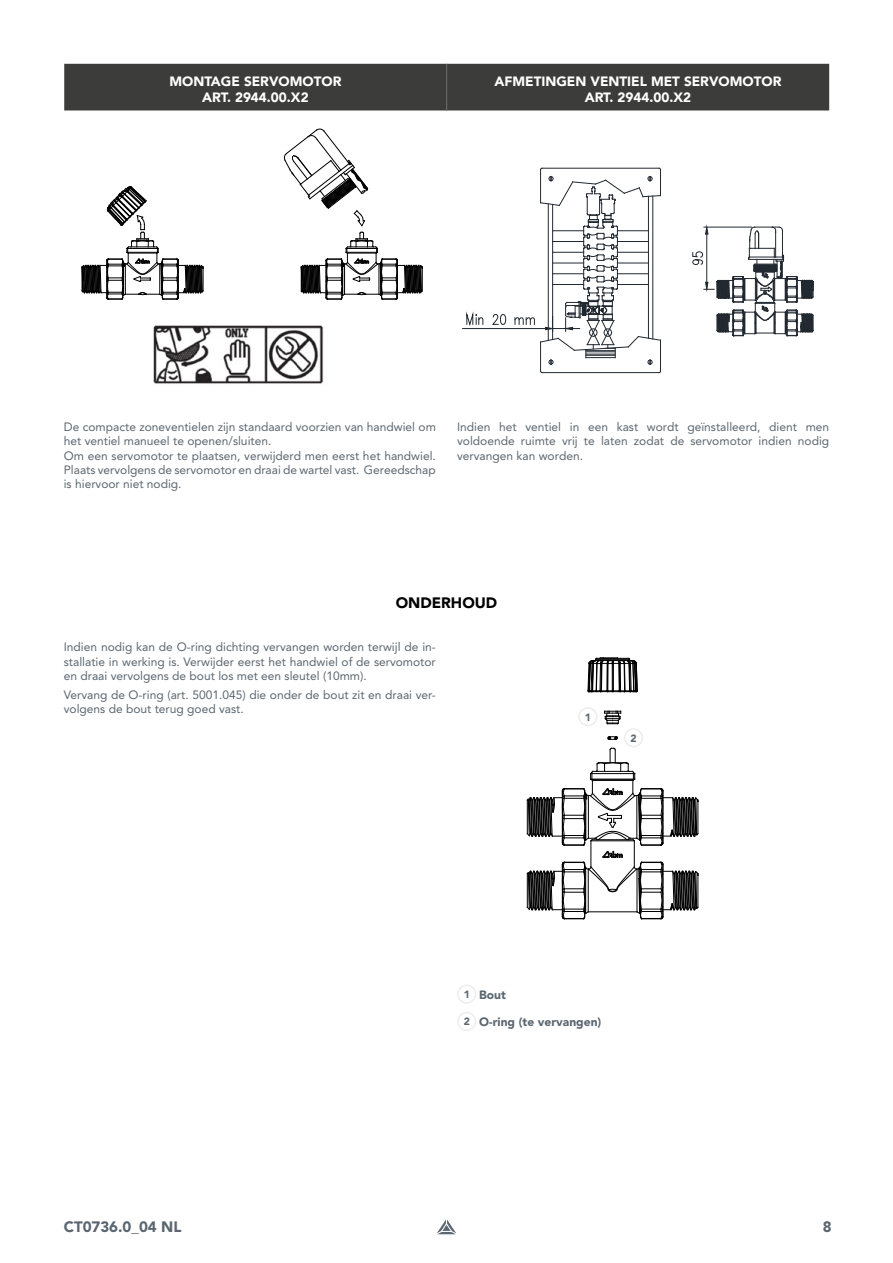
<style>
.page{position:relative;width:893px;height:1263px;background:#fff}
.page>*{position:absolute;margin:0;border:0;box-sizing:border-box;transform-origin:0 0}
.t1{font:900 15px "Avenir LT Pro";color:#5b6670}
.t2{font:900 15px "Avenir LT Pro";color:#000}
.t3{font:900 13.5px/16.2px "Avenir";color:#fff;text-align:center}
.t4{font:12px/14.4px "Avenir LT Pro";color:#5b6670}
.t5{font:900 12px "Avenir LT Pro";color:#5b6670}
.t6{font:900 10.5px "Avenir LT Pro";color:#5b6670}
</style>
<div class="page">
<svg style="left:437px;top:1219px;width:19px;height:15px"></svg>
<img style="left:153px;top:325px;width:171px;height:59px">
<div style="left:64px;top:64px;width:765px;height:46px;background:#3c3c3b"></div>
<hr style="left:446px;top:64px;width:1px;height:46px;background:#706f6f">
<div style="left:457px;top:984px;width:19px;height:20px;border:2px solid #ededed;border-radius:50%"></div>
<div style="left:457px;top:1012px;width:19px;height:19px;border:2px solid #ededed;border-radius:50%"></div>
<svg style="left:81px;top:186px;width:123px;height:114px"></svg>
<svg style="left:284px;top:128px;width:139px;height:172px"></svg>
<hr style="left:463px;top:328px;width:83px;height:1px;background:#212830">
<svg style="left:466px;top:314px;width:18px;height:11px"></svg>
<svg style="left:492px;top:314px;width:14px;height:11px"></svg>
<svg style="left:514px;top:167px;width:147px;height:206px"></svg>
<svg style="left:692px;top:226px;width:122px;height:111px"></svg>
<svg style="left:587px;top:658px;width:51px;height:34px"></svg>
<svg style="left:604px;top:710px;width:18px;height:14px"></svg>
<svg style="left:527px;top:736px;width:172px;height:183px"></svg>
<hr style="left:592px;top:780px;width:41px;height:1px;background:#000">
<div style="left:578px;top:707px;width:19px;height:19px;border:2px solid #ededed;border-radius:50%"></div>
<div style="left:662px;top:691px;width:53px;height:81px;background:#fff"></div>
<div style="left:622px;top:726px;width:54px;height:30px;background:#fff"></div>
<div style="left:624px;top:728px;width:19px;height:19px;border:2px solid #ededed;border-radius:50%"></div>
<p class="t3" style="left:169px;top:73px;width:173px">MONTAGE SERVOMOTOR<br>ART. 2944.00.X2</p>
<p class="t3" style="left:494px;top:73px;width:288px">AFMETINGEN VENTIEL MET SERVOMOTOR<br>ART. 2944.00.X2</p>
<p class="t4" style="left:64px;top:419px;width:374px">De compacte zoneventielen zijn standaard voorzien van handwiel om het ventiel manueel te openen/sluiten.<br>Om een servomotor te plaatsen, verwijderd men eerst het handwiel.<br>Plaats vervolgens de servomotor en draai de wartel vast. Gereedschap is hiervoor niet nodig.</p>
<p class="t4" style="left:457px;top:419px;width:374px;text-align:justify">Indien het ventiel in een kast wordt geïnstalleerd, dient men voldoende ruimte vrij te laten zodat de servomotor indien nodig vervangen kan worden.</p>
<p class="t2" style="left:396px;top:594px;width:103px">ONDERHOUD</p>
<p class="t4" style="left:64px;top:640px;width:374px;text-align:justify">Indien nodig kan de O-ring dichting vervangen worden terwijl de in&shy;stallatie in werking is. Verwijder eerst het handwiel of de servomotor en draai vervolgens de bout los met een sleutel (10mm).</p>
<p class="t4" style="left:64px;top:687px;width:374px">Vervang de O-ring (art. 5001.045) die onder de bout zit en draai ver&shy;volgens de bout terug goed vast.</p>
<p class="t6" style="left:585px;top:711px;width:8px">1</p>
<p class="t6" style="left:631px;top:732px;width:8px">2</p>
<p class="t6" style="left:464px;top:988px;width:8px">1</p>
<p class="t6" style="left:464px;top:1015px;width:8px">2</p>
<p class="t5" style="left:479px;top:987px;width:28px">Bout</p>
<p class="t5" style="left:479px;top:1014px;width:124px">O-ring (te vervangen)</p>
<p class="t1" style="left:64px;top:1218px;width:119px">CT0736.0_04 NL</p>
<p class="t1" style="left:823px;top:1218px;width:10px">8</p>
</div>
